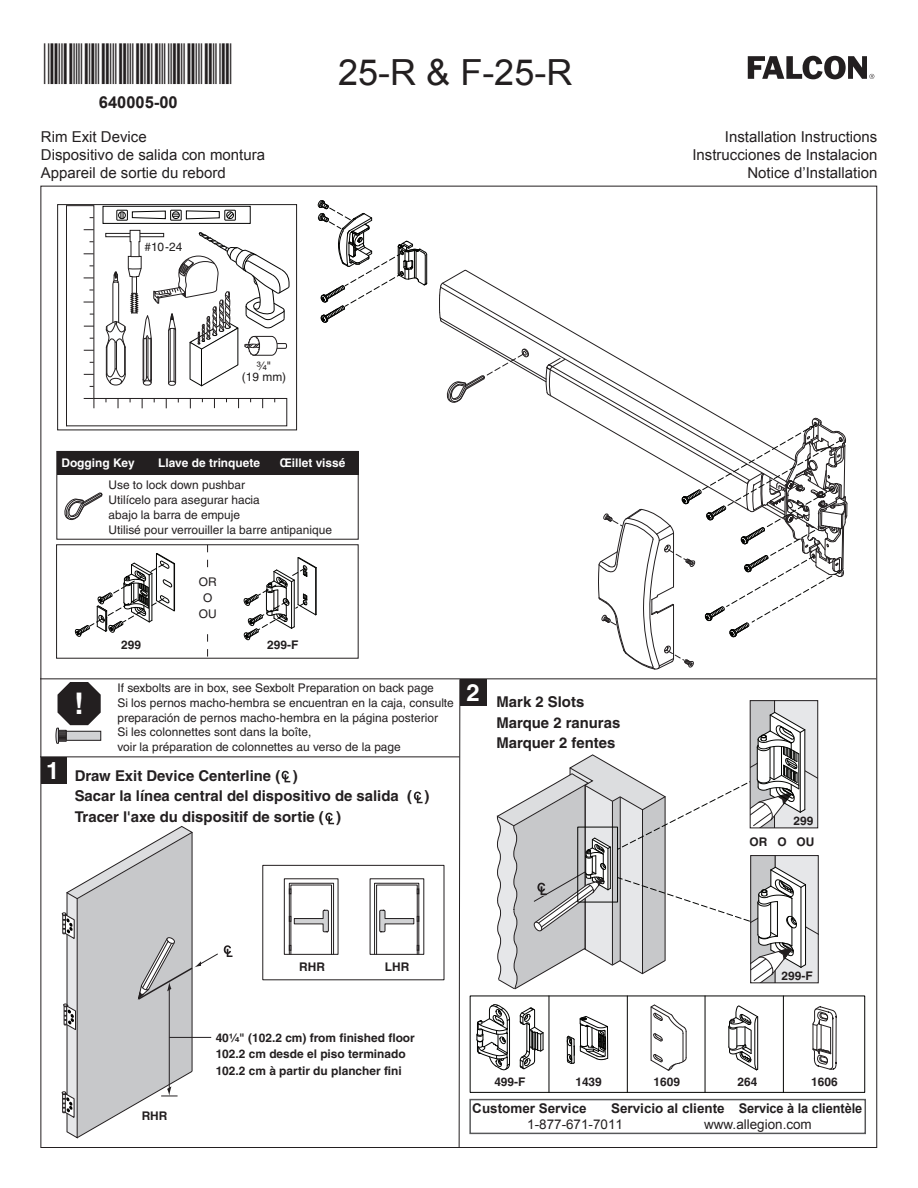
<style>
.page{position:relative;width:918px;height:1188px;background:#fff}
.page>*{position:absolute;margin:0;border:0;box-sizing:border-box;transform-origin:0 0}
.t1{font:36px "Arial";color:#231f20}
.t2{font:700 29.85px "Helvetica";color:#fff}
.t3{font:700 23.85px "Helvetica";color:#fff}
.Part_Number{font:700 16.5px "Arial";color:#231f20}
.Subtitle_Right{font:15px "Arial";color:#231f20}
.Subtitle_Left{font:15px "Arial";color:#231f20}
.t4{font:700 14.85px/20.9px "Helvetica";color:#231f20}
.t5{font:700 13.35px "Arial";color:#231f20}
.t6{font:13.35px "Arial";color:#231f20}
.t7{font:11.85px/14.9px "Helvetica";color:#231f20}
.t8{font:700 11.85px/16.4px "Helvetica";color:#231f20}
.t9{font:700 11.85px "Helvetica";color:#fff}
.t10{font:11.85px/11.4px "Helvetica";color:#211e1e;text-align:center}
.s1{font-family:"Helvetica Fraction";color:#231f20}
.s2{color:#231f20}
.s3{font-family:"Helvetica Fraction"}
</style>
<div class="page">
<svg style="left:747px;top:55px;width:128px;height:25px"></svg>
<div style="left:57px;top:451px;width:301px;height:23px;background:#231f20"></div>
<div style="left:460px;top:679px;width:27px;height:27px;background:#231f20"></div>
<hr style="left:41px;top:678px;width:835px;height:1px;background:#231f20">
<svg style="left:458px;top:679px;width:3px;height:467px"></svg>
<svg style="left:317px;top:200px;width:110px;height:123px"></svg>
<div style="left:57px;top:204px;width:240px;height:226px;border:1px solid #211e1e"></div>
<svg style="left:66px;top:205px;width:221px;height:221px"></svg>
<svg style="left:84px;top:398px;width:11px;height:10px"></svg>
<svg style="left:244px;top:557px;width:73px;height:83px"></svg>
<div style="left:56px;top:544px;width:303px;height:115px;border:1px solid #231f20"></div>
<svg style="left:207px;top:545px;width:1px;height:113px"></svg>
<div style="left:201px;top:570px;width:12px;height:59px;background:#fff"></div>
<svg style="left:75px;top:553px;width:100px;height:84px"></svg>
<div style="left:470px;top:996px;width:395px;height:97px;border:1px solid #040503"></div>
<div style="left:41px;top:757px;width:25px;height:27px;background:#231f20"></div>
<svg style="left:62px;top:826px;width:171px;height:312px"></svg>
<hr style="left:41px;top:757px;width:418px;height:1px;background:#231f20">
<div style="left:262px;top:865px;width:182px;height:115px;border:1px solid #231f20"></div>
<div style="left:291px;top:885px;width:41px;height:70px;border:1px solid #231f20"></div>
<svg style="left:291px;top:910px;width:38px;height:22px"></svg>
<div style="left:289px;top:883px;width:45px;height:71px;border:1px solid #231f20"></div>
<div style="left:284px;top:879px;width:54px;height:76px;border:1px solid #231f20"></div>
<div style="left:376px;top:885px;width:41px;height:70px;border:1px solid #231f20"></div>
<svg style="left:379px;top:910px;width:38px;height:22px"></svg>
<div style="left:374px;top:883px;width:45px;height:71px;border:1px solid #231f20"></div>
<svg style="left:282px;top:771px;width:8px;height:11px"></svg>
<svg style="left:325px;top:813px;width:9px;height:11px"></svg>
<svg style="left:414px;top:792px;width:9px;height:11px"></svg>
<svg style="left:56px;top:682px;width:45px;height:62px"></svg>
<svg style="left:64px;top:493px;width:39px;height:27px"></svg>
<div style="left:56px;top:451px;width:303px;height:89px;border:1px solid #231f20"></div>
<svg style="left:106px;top:230px;width:183px;height:156px"></svg>
<svg style="left:477px;top:1004px;width:33px;height:67px"></svg>
<svg style="left:520px;top:1008px;width:24px;height:61px"></svg>
<svg style="left:651px;top:1005px;width:36px;height:66px"></svg>
<svg style="left:567px;top:1016px;width:42px;height:48px"></svg>
<hr style="left:549px;top:996px;width:1px;height:96px;background:#040503">
<hr style="left:627px;top:996px;width:1px;height:96px;background:#040503">
<hr style="left:705px;top:996px;width:1px;height:96px;background:#040503">
<hr style="left:783px;top:996px;width:1px;height:96px;background:#040503">
<svg style="left:439px;top:270px;width:408px;height:399px"></svg>
<svg style="left:728px;top:1005px;width:30px;height:65px"></svg>
<svg style="left:812px;top:1006px;width:25px;height:129px"></svg>
<div style="left:470px;top:1100px;width:395px;height:33px;background:#fff"></div>
<div style="left:469px;top:1099px;width:397px;height:35px;border:1px solid #57585a"></div>
<svg style="left:497px;top:701px;width:321px;height:288px"></svg>
<p class="Part_Number" style="left:99px;top:91px;width:80px">640005-00</p>
<p class="Subtitle_Left" style="left:41px;top:127px;width:107px">Rim Exit Device</p>
<p class="Subtitle_Left" style="left:41px;top:145px;width:226px">Dispositivo de salida con montura</p>
<p class="Subtitle_Left" style="left:41px;top:163px;width:187px">Appareil de sortie du rebord</p>
<p class="t10" style="left:144px;top:241px;width:39px">#10-24</p>
<p class="t10" style="left:242px;top:360px;width:46px"><span class="s1">³⁄₄</span><span class="s2">"<br></span>(19 mm)</p>
<p class="t1" style="left:338px;top:49px;width:236px">25-R &amp; F-25-R</p>
<p class="t9" style="left:61px;top:456px;width:75px">Dogging Key</p>
<p class="t9" style="left:158px;top:456px;width:103px">Llave de trinquete</p>
<p class="t9" style="left:280px;top:456px;width:67px">Œillet vissé</p>
<p class="t7" style="left:108px;top:477px;width:225px">Use to lock down pushbar<br>Utilícelo para asegurar hacia<br>abajo la barra de empuje<br>Utilisé pour verrouiller la barre antipanique</p>
<p class="t7" style="left:199px;top:573px;width:19px;line-height:16.4px;text-align:center">OR<br>O<br>OU</p>
<p class="t3" style="left:46px;top:756px;width:15px">1</p>
<p class="t2" style="left:74px;top:686px;width:11px">!</p>
<p class="t8" style="left:121px;top:636px;width:21px">299</p>
<p class="t8" style="left:267px;top:636px;width:33px">299-F</p>
<p class="t7" style="left:117px;top:680px;width:338px">If sexbolts are in box, see Sexbolt Preparation on back page<br>Si los pernos macho-hembra se encuentran en la caja, consulte preparación de pernos macho-hembra en la página posterior<br>Si les colonnettes sont dans la boîte,<br>voir la préparation de colonnettes au verso de la page</p>
<p class="t4" style="left:75px;top:765px;width:356px">Draw Exit Device Centerline ( )<br>Sacar la línea central del dispositivo de salida ( )<br>Tracer l'axe du dispositif de sortie ( )</p>
<p class="t4" style="left:497px;top:691px;width:125px;text-indent:-30px"><sup>2</sup> Mark 2 Slots<br>Marque 2 ranuras<br>Marquer 2 fentes</p>
<p class="t8" style="left:299px;top:958px;width:27px">RHR</p>
<p class="t8" style="left:385px;top:958px;width:26px">LHR</p>
<p class="Subtitle_Right" style="left:725px;top:127px;width:154px">Installation Instructions</p>
<p class="Subtitle_Right" style="left:692px;top:145px;width:187px">Instrucciones de Instalacion</p>
<p class="Subtitle_Right" style="left:747px;top:163px;width:132px">Notice d’Installation</p>
<p class="t8" style="left:793px;top:812px;width:21px">299</p>
<p class="t8" style="left:750px;top:833px;width:66px">OR O OU</p>
<p class="t8" style="left:782px;top:967px;width:33px">299-F</p>
<p class="t8" style="left:142px;top:1107px;width:27px">RHR</p>
<p class="t8" style="left:216px;top:1030px;width:201px">40<span class="s3">¹⁄₄</span>" (102.2 cm) from finished floor<br>102.2 cm desde el piso terminado<br>102.2 cm à partir du plancher fini</p>
<p class="t8" style="left:494px;top:1073px;width:33px">499-F</p>
<p class="t8" style="left:654px;top:1073px;width:28px">1609</p>
<p class="t8" style="left:737px;top:1073px;width:21px">264</p>
<p class="t8" style="left:811px;top:1073px;width:28px">1606</p>
<p class="t8" style="left:575px;top:1074px;width:28px">1439</p>
<p class="t5" style="left:472px;top:1099px;width:116px">Customer Service</p>
<p class="t5" style="left:611px;top:1099px;width:253px">Servicio al cliente Service à la clientèle</p>
<p class="t6" style="left:527px;top:1115px;width:97px">1-877-671-7011</p>
<p class="t6" style="left:704px;top:1115px;width:109px">www.allegion.com</p>
</div>
